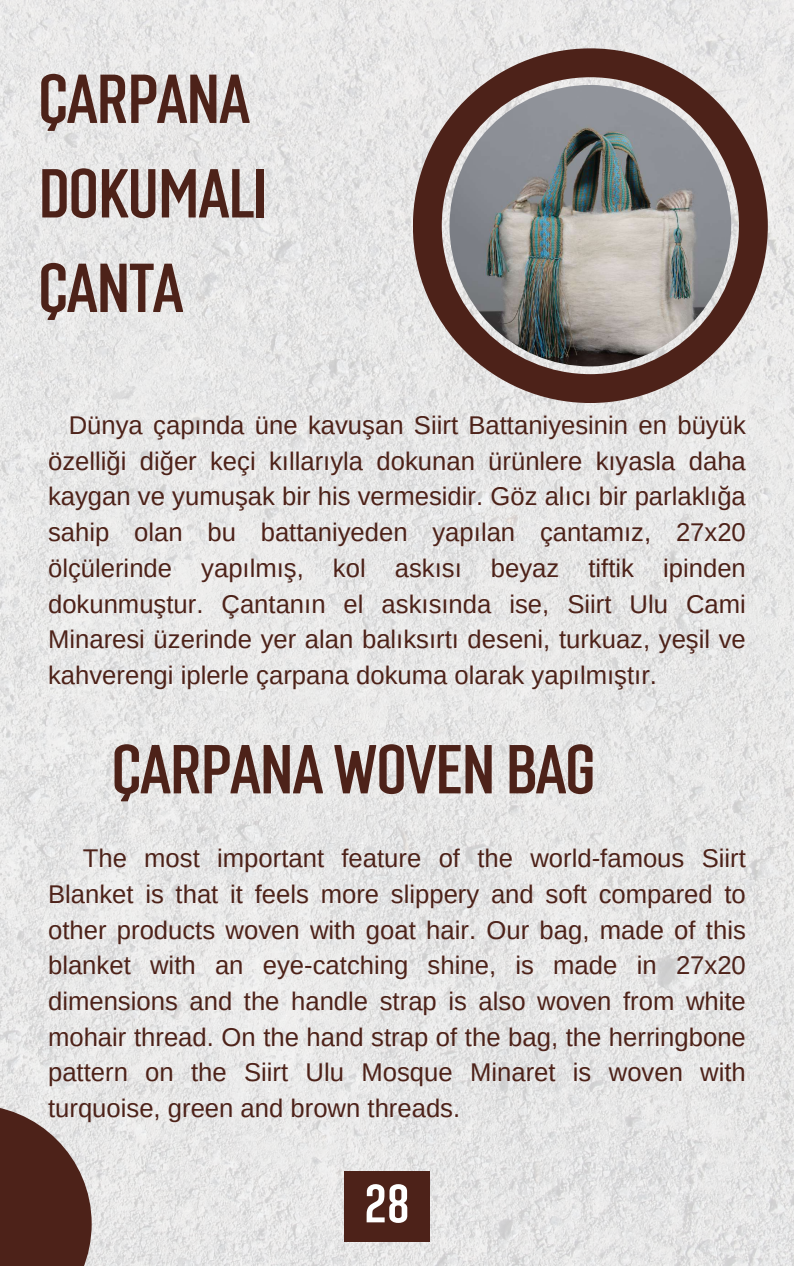
<style>
.page{position:relative;width:794px;height:1266px;background:#fff}
.page>*{position:absolute;margin:0;border:0;box-sizing:border-box;transform-origin:0 0}
.t1{font:67.5px/94.5px "Laqonic 4 F Unicase";letter-spacing:-.025em;color:#4d2219}
.t2{font:52.5px "Laqonic 4 F Unicase";color:#fff}
.t3{font:25.65px/35.7px "Arimo";color:#4d2219;text-align:justify}
</style>
<div class="page">
<img style="left:0;top:0;width:793px;height:1266px">
<svg style="left:412px;top:48px;width:355px;height:355px"></svg>
<svg style="left:0;top:1104px;width:92px;height:162px;fill:#4d2219"></svg>
<div style="left:344px;top:1171px;width:85px;height:70px;background:#4d2219"></div>
<h1 class="t1" style="left:38px;top:54px;width:232px">ÇARPANA<br>DOKUMALI<br>ÇANTA</h1>
<p class="t3" style="left:48px;top:407px;width:699px;text-indent:21px">Dünya çapında üne kavuşan Siirt Battaniyesinin en büyük özelliği diğer keçi kıllarıyla dokunan ürünlere kıyasla daha kaygan ve yumuşak bir his vermesidir. Göz alıcı bir parlaklığa sahip olan bu battaniyeden yapılan çantamız, 27x20 ölçülerinde yapılmış, kol askısı beyaz tiftik ipinden dokunmuştur. Çantanın el askısında ise, Siirt Ulu Cami Minaresi üzerinde yer alan balıksırtı deseni, turkuaz, yeşil ve kahverengi iplerle çarpana dokuma olarak yapılmıştır.</p>
<h1 class="t1" style="left:111px;top:725px;width:486px">ÇARPANA WOVEN BAG</h1>
<p class="t3" style="left:48px;top:840px;width:699px;text-indent:35px">The most important feature of the world-famous Siirt Blanket is that it feels more slippery and soft compared to other products woven with goat hair. Our bag, made of this blanket with an eye-catching shine, is made in 27x20 dimensions and the handle strap is also woven from white mohair thread. On the hand strap of the bag, the herringbone pattern on the Siirt Ulu Mosque Minaret is woven with turquoise, green and brown threads.</p>
<h2 class="t2" style="left:364px;top:1184px;width:47px">28</h2>
</div>
